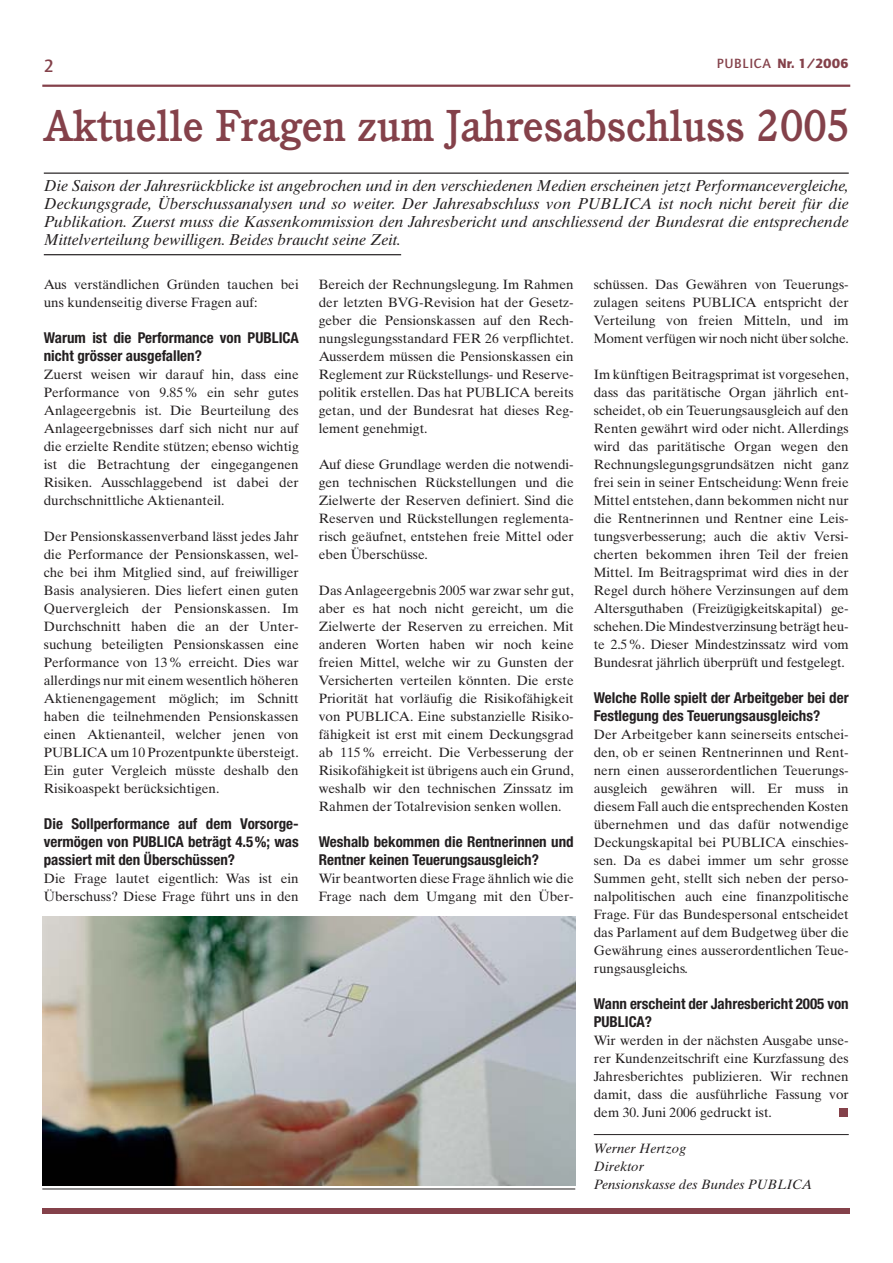
<style>
.page{position:relative;width:893px;height:1263px;background:#fff}
.page>*{position:absolute;margin:0;border:0;box-sizing:border-box;transform-origin:0 0}
.t1{font:500 43.5px "Cushing LT";color:#84414a}
.t2{font:500 18px "AT Quay Sans";color:#84414a}
.t3{font:italic 15.75px/18px "Times Ten LT";color:#231f20;text-align:justify}
.t4{font:700 condensed 15px/18px "Helvetica Neue LT";color:#231f20}
.t5{font:13.5px/18px "Times Ten LT";color:#231f20;text-align:justify}
.t6{font:italic 13.5px/18px "Times Ten LT";color:#231f20}
.t7{font:900 13.5px "AT Quay Sans";color:#84414a}
.s1{font-weight:500}
</style>
<div class="page">
<hr style="left:42px;top:85px;width:808px;height:2px;background:#84414a">
<div style="left:42px;top:1208px;width:808px;height:5px;background:#84414a"></div>
<hr style="left:594px;top:1134px;width:255px;height:1px;background:#231f20">
<div style="left:839px;top:1108px;width:8px;height:9px;background:#84414a"></div>
<hr style="left:44px;top:173px;width:805px;height:1px;background:#231f20">
<hr style="left:44px;top:254px;width:357px;height:1px;background:#231f20">
<img style="left:42px;top:917px;width:533px;height:268px">
<hr style="left:42px;top:1188px;width:533px;height:1px;background:#231f20">
<h2 class="t2" style="left:44px;top:59px;width:12px">2</h2>
<p class="t7" style="left:717px;top:59px;width:134px"><span class="s1">PUBLICA</span> Nr. 1/2006</p>
<h1 class="t1" style="left:44px;top:110px;width:808px">Aktuelle Fragen zum Jahresabschluss 2005</h1>
<p class="t3" style="left:44px;top:178px;width:806px">Die Saison der Jahresrückblicke ist angebrochen und in den verschiedenen Medien erscheinen jetzt Performancevergleiche, Deckungsgrade, Überschussanalysen und so weiter. Der Jahresabschluss von PUBLICA ist noch nicht bereit für die Publikation. Zuerst muss die Kassenkommission den Jahresbericht und anschliessend der Bundesrat die entsprechende Mittelverteilung bewilligen. Beides braucht seine Zeit.</p>
<p class="t5" style="left:44px;top:276px;width:256px">Aus verständlichen Gründen tauchen bei uns kundenseitig diverse Fragen auf:</p>
<p class="t4" style="left:44px;top:330px;width:256px">Warum ist die Performance von PUBLICA nicht grösser ausgefallen?</p>
<p class="t5" style="left:44px;top:366px;width:256px">Zuerst weisen wir darauf hin, dass eine Performance von 9.85% ein sehr gutes Anlageergebnis ist. Die Beurteilung des Anlageergebnisses darf sich nicht nur auf die erzielte Rendite stützen; ebenso wichtig ist die Betrachtung der eingegangenen Risiken. Ausschlaggebend ist dabei der durchschnittliche Aktienanteil.</p>
<p class="t5" style="left:44px;top:528px;width:256px">Der Pensionskassenverband lässt jedes Jahr die Performance der Pensionskassen, wel&shy;che bei ihm Mitglied sind, auf freiwilliger Basis analysieren. Dies liefert einen guten Quervergleich der Pensionskassen. Im Durchschnitt haben die an der Unter&shy;suchung beteiligten Pensionskassen eine Performance von 13% erreicht. Dies war allerdings nur mit einem wesentlich höheren Aktienengagement möglich; im Schnitt haben die teilnehmenden Pensionskassen einen Aktienanteil, welcher jenen von PUBLICA um 10 Prozentpunkte übersteigt.<br>Ein guter Vergleich müsste deshalb den Risikoaspekt berücksichtigen.</p>
<p class="t4" style="left:44px;top:816px;width:256px;text-align:justify">Die Sollperformance auf dem Vorsorge&shy;vermögen von PUBLICA beträgt 4.5%; was passiert mit den Überschüssen?</p>
<p class="t5" style="left:44px;top:870px;width:256px">Die Frage lautet eigentlich: Was ist ein<br>Überschuss? Diese Frage führt uns in den</p>
<p class="t5" style="left:319px;top:276px;width:256px">Bereich der Rechnungslegung. Im Rahmen der letzten BVG-Revision hat der Gesetz&shy;geber die Pensionskassen auf den Rech&shy;nungslegungsstandard FER 26 verpflichtet.<br>Ausserdem müssen die Pensionskassen ein Reglement zur Rückstellungs- und Reserve&shy;politik erstellen. Das hat PUBLICA bereits getan, und der Bundesrat hat dieses Reg&shy;lement genehmigt.</p>
<p class="t5" style="left:319px;top:456px;width:256px">Auf diese Grundlage werden die notwendi&shy;gen technischen Rückstellungen und die Zielwerte der Reserven definiert. Sind die Reserven und Rückstellungen reglementa&shy;risch geäufnet, entstehen freie Mittel oder eben Überschüsse.</p>
<p class="t5" style="left:319px;top:582px;width:256px">Das Anlageergebnis 2005 war zwar sehr gut, aber es hat noch nicht gereicht, um die Zielwerte der Reserven zu erreichen. Mit anderen Worten haben wir noch keine freien Mittel, welche wir zu Gunsten der Versicherten verteilen könnten. Die erste Priorität hat vorläufig die Risikofähigkeit von PUBLICA. Eine substanzielle Risiko&shy;fähigkeit ist erst mit einem Deckungsgrad ab 115% erreicht. Die Verbesserung der Risikofähigkeit ist übrigens auch ein Grund, weshalb wir den technischen Zinssatz im Rahmen der Totalrevision senken wollen.</p>
<p class="t4" style="left:319px;top:834px;width:256px">Weshalb bekommen die Rentnerinnen und<br>Rentner keinen Teuerungsausgleich?</p>
<p class="t5" style="left:319px;top:870px;width:256px">Wir beantworten diese Frage ähnlich wie die<br>Frage nach dem Umgang mit den Über-</p>
<p class="t5" style="left:594px;top:276px;width:256px">schüssen. Das Gewähren von Teuerungs&shy;zulagen seitens PUBLICA entspricht der Verteilung von freien Mitteln, und im Moment verfügen wir noch nicht über solche.</p>
<p class="t5" style="left:594px;top:366px;width:256px">Im künftigen Beitragsprimat ist vorgesehen, dass das paritätische Organ jährlich ent&shy;scheidet, ob ein Teuerungsausgleich auf den Renten gewährt wird oder nicht. Allerdings wird das paritätische Organ wegen den Rechnungslegungsgrundsätzen nicht ganz frei sein in seiner Entscheidung: Wenn freie Mittel entstehen, dann bekommen nicht nur die Rentnerinnen und Rentner eine Leis&shy;tungsverbesserung; auch die aktiv Versi&shy;cherten bekommen ihren Teil der freien Mittel. Im Beitragsprimat wird dies in der Regel durch höhere Verzinsungen auf dem Altersguthaben (Freizügigkeitskapital) ge&shy;schehen.Die Mindestverzinsung beträgt heu&shy;te 2.5%. Dieser Mindestzinssatz wird vom Bundesrat jährlich überprüft und festgelegt.</p>
<p class="t4" style="left:594px;top:690px;width:256px">Welche Rolle spielt der Arbeitgeber bei der<br>Festlegung des Teuerungsausgleichs?</p>
<p class="t5" style="left:594px;top:726px;width:256px">Der Arbeitgeber kann seinerseits entschei&shy;den, ob er seinen Rentnerinnen und Rent&shy;nern einen ausserordentlichen Teuerungs&shy;ausgleich gewähren will. Er muss in diesem Fall auch die entsprechenden Kosten übernehmen und das dafür notwendige Deckungskapital bei PUBLICA einschies&shy;sen. Da es dabei immer um sehr grosse Summen geht, stellt sich neben der perso&shy;nalpolitischen auch eine finanzpolitische Frage. Für das Bundespersonal entscheidet das Parlament auf dem Budgetweg über die Gewährung eines ausserordentlichen Teue&shy;rungsausgleichs.</p>
<p class="t4" style="left:594px;top:996px;width:256px">Wann erscheint der Jahresbericht 2005 von<br>PUBLICA?</p>
<p class="t5" style="left:594px;top:1032px;width:256px">Wir werden in der nächsten Ausgabe unse&shy;rer Kundenzeitschrift eine Kurzfassung des Jahresberichtes publizieren. Wir rechnen damit, dass die ausführliche Fassung vor dem 30. Juni 2006 gedruckt ist.</p>
<p class="t6" style="left:594px;top:1140px;width:220px">Werner Hertzog<br>Direktor<br>Pensionskasse des Bundes PUBLICA</p>
</div>
